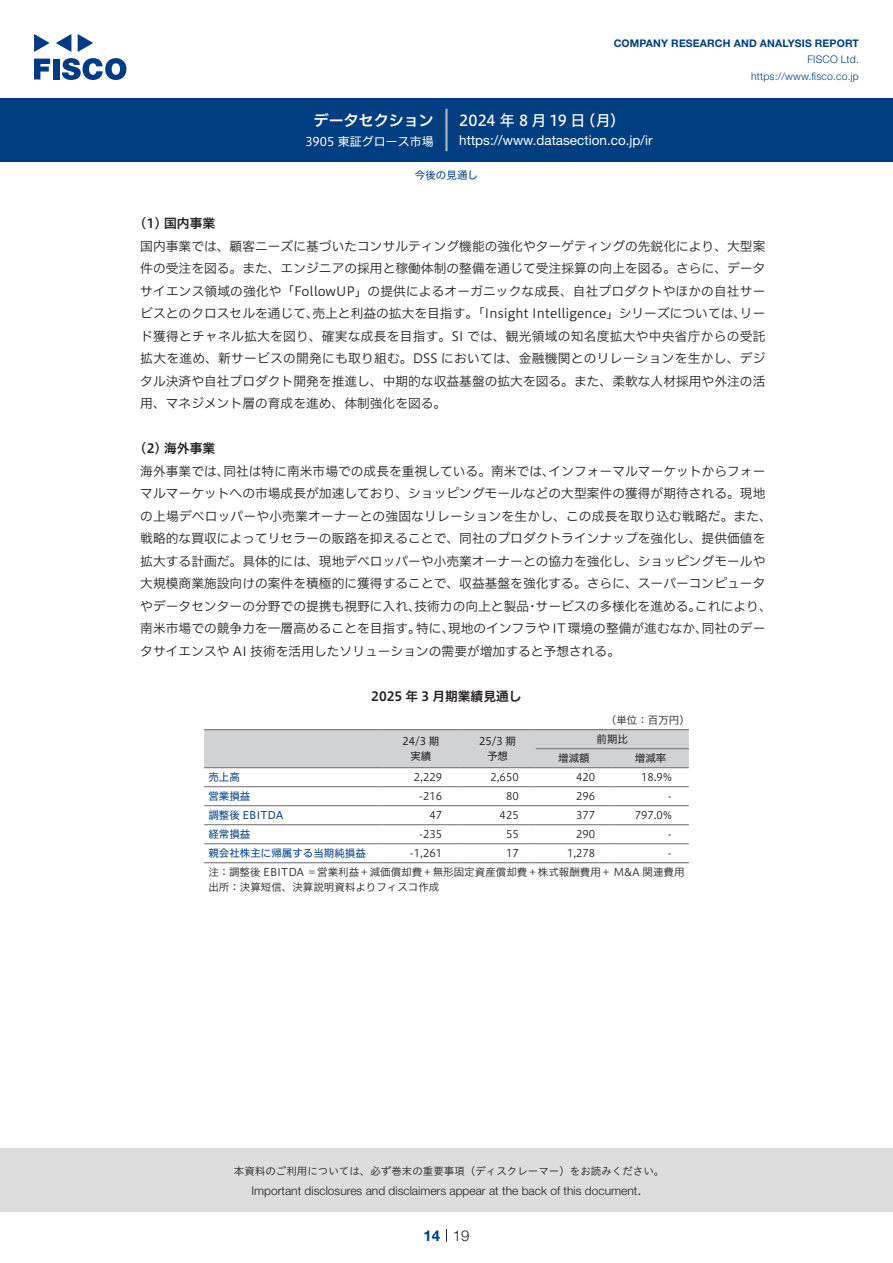
<style>
.page{position:relative;width:893px;height:1263px;background:#fff}
.page>*{position:absolute;margin:0;border:0;box-sizing:border-box;transform-origin:0 0}
.t1{font:15px "Hiragino UD Sans F Std N W5";color:#fff}
.t2{font:15px "Hiragino UD Sans F Std N W6";color:#fff}
.t3{font:300 15px "Helvetica Neue LT Std";color:#231f20}
.t4{font:700 15px "Helvetica Neue LT Std";color:#003d81}
.t5{font:13.5px "Helvetica Neue LT Std";color:#fff}
.本文3mm{font:12.75px/22.5px "Hiragino UD Sans F Std N W3";color:#231f20;text-align:right}
.本文3mm-2{font:12.75px/22.5px "Hiragino UD Sans F Std N W3";letter-spacing:.02em;color:#231f20}
.小タイトル3mm{font:12.75px "Hiragino UD Sans F Std N W6";color:#231f20}
.チャートタイトル{font:12.75px "Hiragino UD Sans F Std N W6";color:#231f20}
.t6{font:300 12px "Helvetica Neue LT Std";color:#231f20}
.t7{font:12px "Hiragino UD Sans F Std N W4";color:#fff}
.表組み基本スタイル{font:10.5px "Hiragino UD Sans F Std N W3";color:#231f20}
.表数字{font:10.5px "Hiragino UD Sans F Std N W3";color:#231f20}
.t8{font:10.5px "Hiragino UD Sans Std W3";color:#231f20}
.表左{font:10.5px "Hiragino UD Sans F Std N W4";color:#003d81}
.t9{font:700 10.5px "Helvetica Neue LT Std";letter-spacing:.015em;color:#003d81}
.t10{font:300 10.5px/16.5px "Helvetica Neue LT Std";letter-spacing:.015em;color:#003d81;text-align:right}
.表上{font:10.5px "Hiragino UD Sans F Std N W4";color:#231f20}
.表単位{font:10.5px "Hiragino UD Sans F Std N W3";color:#231f20}
.ヘッダー{font:10.5px "Hiragino UD Sans F Std N W4";color:#003d81}
</style>
<div class="page">
<div style="left:0;top:1148px;width:893px;height:64px;background:#ddd"></div>
<svg style="left:34px;top:59px;width:16px;height:20px"></svg>
<div style="left:53px;top:59px;width:6px;height:20px;background:#003a83"></div>
<svg style="left:62px;top:58px;width:64px;height:22px"></svg>
<svg style="left:34px;top:34px;width:16px;height:18px"></svg>
<svg style="left:78px;top:34px;width:15px;height:18px"></svg>
<svg style="left:56px;top:34px;width:15px;height:18px"></svg>
<div style="left:0;top:98px;width:893px;height:64px;background:#003d81"></div>
<hr style="left:445px;top:109px;width:3px;height:42px;background:#b5b5b6">
<svg style="left:446px;top:1229px;width:1px;height:13px"></svg>
<div style="left:204px;top:730px;width:485px;height:37px;background:#d1d2d4"></div>
<hr style="left:536px;top:748px;width:76px;height:1px;background:#6c6d70">
<hr style="left:612px;top:748px;width:77px;height:1px;background:#6c6d70">
<hr style="left:204px;top:767px;width:179px;height:1px;background:#6c6d70">
<hr style="left:383px;top:767px;width:76px;height:1px;background:#6c6d70">
<hr style="left:459px;top:767px;width:77px;height:1px;background:#6c6d70">
<hr style="left:536px;top:767px;width:76px;height:1px;background:#6c6d70">
<hr style="left:612px;top:767px;width:77px;height:1px;background:#6c6d70">
<hr style="left:204px;top:786px;width:179px;height:1px;background:#6c6d70">
<hr style="left:383px;top:786px;width:76px;height:1px;background:#6c6d70">
<hr style="left:459px;top:786px;width:77px;height:1px;background:#6c6d70">
<hr style="left:536px;top:786px;width:76px;height:1px;background:#6c6d70">
<hr style="left:612px;top:786px;width:77px;height:1px;background:#6c6d70">
<hr style="left:204px;top:805px;width:179px;height:1px;background:#6c6d70">
<hr style="left:383px;top:805px;width:76px;height:1px;background:#6c6d70">
<hr style="left:459px;top:805px;width:77px;height:1px;background:#6c6d70">
<hr style="left:536px;top:805px;width:76px;height:1px;background:#6c6d70">
<hr style="left:612px;top:805px;width:77px;height:1px;background:#6c6d70">
<hr style="left:204px;top:824px;width:179px;height:1px;background:#6c6d70">
<hr style="left:383px;top:824px;width:76px;height:1px;background:#6c6d70">
<hr style="left:459px;top:824px;width:77px;height:1px;background:#6c6d70">
<hr style="left:536px;top:824px;width:76px;height:1px;background:#6c6d70">
<hr style="left:612px;top:824px;width:77px;height:1px;background:#6c6d70">
<hr style="left:204px;top:843px;width:179px;height:1px;background:#6c6d70">
<hr style="left:383px;top:843px;width:76px;height:1px;background:#6c6d70">
<hr style="left:459px;top:843px;width:77px;height:1px;background:#6c6d70">
<hr style="left:536px;top:843px;width:76px;height:1px;background:#6c6d70">
<hr style="left:612px;top:843px;width:77px;height:1px;background:#6c6d70">
<hr style="left:204px;top:729px;width:179px;height:1px;background:#6c6d70">
<hr style="left:383px;top:729px;width:76px;height:1px;background:#6c6d70">
<hr style="left:459px;top:729px;width:77px;height:1px;background:#6c6d70">
<hr style="left:536px;top:729px;width:76px;height:1px;background:#6c6d70">
<hr style="left:612px;top:729px;width:77px;height:1px;background:#6c6d70">
<hr style="left:204px;top:862px;width:179px;height:1px;background:#6c6d70">
<hr style="left:383px;top:862px;width:76px;height:1px;background:#6c6d70">
<hr style="left:459px;top:862px;width:77px;height:1px;background:#6c6d70">
<hr style="left:536px;top:862px;width:76px;height:1px;background:#6c6d70">
<hr style="left:612px;top:862px;width:77px;height:1px;background:#6c6d70">
<p class="t2" style="left:314px;top:109px;width:122px">データセクション</p>
<p class="t7" style="left:305px;top:132px;width:130px">3905 東証グロース市場</p>
<p class="t9" style="left:614px;top:37px;width:247px">COMPANY RESEARCH AND ANALYSIS REPORT</p>
<p class="t10" style="left:751px;top:51px;width:109px">FISCO Ltd. https://www.fisco.co j p.</p>
<p class="t1" style="left:581px;top:109px;width:46px">（月(</p>
<p class="t1" style="left:459px;top:109px;width:128px">2024 年 8 月 19 日</p>
<p class="t5" style="left:459px;top:132px;width:195px">https://www.datasection. c o j p. i r/</p>
<p class="ヘッダー" style="left:415px;top:167px;width:64px">今後の見通し</p>
<p class="小タイトル3mm" style="left:140px;top:214px;width:76px">1( ) 国内事業</p>
<p class="本文3mm" style="left:140px;top:234px;width:627px">国内事業では、顧客ニーズに基づいたコンサルティング機能の強化やターゲティングの先鋭化により、大型案件の受注を図る。また、エンジニアの採用と稼働体制の整備を通じて受注採算の向上を図る。さらに、データサイエンス領域の強化や「FollowUP」の提供によるオーガニックな成長、自社プロダクトやほかの自社サーリー</p>
<p class="本文3mm-2" style="left:140px;top:301px;width:627px">ビスとのクロスセルを通じて、<br>ド獲得とチャネル拡大を図り、確実な成長を目指す。SI では、観光領域の知名度拡大や中央省庁からの受託拡大を進め、新サービスの開発にも取り組む。DSS においては、金融機関とのリレーションを生かし、デジタル決済や自社プロダクト開発を推進し、中期的な収益基盤の拡大を図る。また、柔軟な人材採用や外注の活用、マネジメント層の育成を進め、体制強化を図る。</p>
<p class="小タイトル3mm" style="left:140px;top:439px;width:76px">2( ) 海外事業</p>
<p class="本文3mm" style="left:549px;top:459px;width:218px">インフォーマルマーケットからフォー</p>
<p class="本文3mm" style="left:312px;top:301px;width:435px">売上と利益の拡大を目指す。「Insight Intelligence」シリーズについては、</p>
<p class="本文3mm" style="left:140px;top:459px;width:91px">海外事業では、</p>
<p class="本文3mm" style="left:140px;top:481px;width:627px">マルマーケットへの市場成長が加速しており、ショッピングモールなどの大型案件の獲得が期待される。現地</p>
<p class="本文3mm" style="left:140px;top:504px;width:633px">の上場デベロッパーや小売業オーナーとの強固なリレーションを生かし、この成長を取り込む戦略だ。また、</p>
<p class="本文3mm" style="left:140px;top:526px;width:627px">戦略的な買収によってリセラーの販路を抑えることで、同社のプロダクトラインナップを強化し、提供価値を</p>
<p class="本文3mm" style="left:140px;top:549px;width:627px">拡大する計画だ。具体的には、現地デベロッパーや小売業オーナーとの協力を強化し、ショッピングモールや</p>
<p class="本文3mm" style="left:140px;top:571px;width:627px">大規模商業施設向けの案件を積極的に獲得することで、収益基盤を強化する。さらに、スーパーコンピュータ</p>
<p class="本文3mm" style="left:695px;top:594px;width:78px">これにより、</p>
<p class="本文3mm" style="left:223px;top:459px;width:333px">同社は特に南米市場での成長を重視している。南米では、</p>
<p class="本文3mm" style="left:536px;top:594px;width:167px">サービスの多様化を進める。</p>
<p class="本文3mm" style="left:140px;top:594px;width:282px">やデータセンターの分野での提携も視野に入れ、</p>
<p class="本文3mm" style="left:414px;top:594px;width:116px">技術力の向上と製品</p>
<p class="本文3mm" style="left:526px;top:594px;width:14px">・</p>
<p class="本文3mm" style="left:448px;top:616px;width:261px">現地のインフラや IT 環境の整備が進むなか、</p>
<p class="本文3mm" style="left:702px;top:616px;width:65px">同社のデー</p>
<p class="本文3mm" style="left:140px;top:616px;width:481px;text-align:left">南米市場での競争力を一層高めることを目指す。<br>タサイエンスや AI 技術を活用したソリューションの需要が増加すると予想される。</p>
<p class="チャートタイトル" style="left:371px;top:686px;width:152px">2025 年 3 月期業績見通し</p>
<p class="本文3mm" style="left:416px;top:616px;width:40px">特に、</p>
<p class="表単位" style="left:606px;top:712px;width:85px">（単位：百万円(</p>
<p class="表上" style="left:402px;top:733px;width:39px">24/3 期</p>
<p class="表上" style="left:410px;top:748px;width:22px">実績</p>
<p class="表上" style="left:479px;top:733px;width:39px">25/3 期</p>
<p class="表上" style="left:487px;top:748px;width:22px">予想</p>
<p class="表上" style="left:597px;top:731px;width:33px">前期比</p>
<p class="表上" style="left:558px;top:750px;width:33px">増減額</p>
<p class="表上" style="left:635px;top:750px;width:33px">増減率</p>
<p class="表左" style="left:208px;top:769px;width:33px">売上高</p>
<p class="表数字" style="left:414px;top:769px;width:30px">2,229</p>
<p class="表数字" style="left:490px;top:769px;width:30px">2,650</p>
<p class="表数字" style="left:576px;top:769px;width:21px">420</p>
<p class="表数字" style="left:641px;top:769px;width:32px">18.9%</p>
<p class="表左" style="left:208px;top:788px;width:43px">営業損益</p>
<p class="表数字" style="left:419px;top:788px;width:25px">-216</p>
<p class="表数字" style="left:506px;top:788px;width:14px">80</p>
<p class="表数字" style="left:576px;top:788px;width:21px">296</p>
<p class="表数字" style="left:668px;top:788px;width:5px">-</p>
<p class="表左" style="left:208px;top:807px;width:77px">調整後 EBITDA</p>
<p class="表数字" style="left:429px;top:807px;width:14px">47</p>
<p class="表数字" style="left:500px;top:807px;width:21px">425</p>
<p class="表数字" style="left:576px;top:807px;width:21px">377</p>
<p class="表数字" style="left:635px;top:807px;width:39px">797.0%</p>
<p class="表左" style="left:208px;top:826px;width:43px">経常損益</p>
<p class="表数字" style="left:419px;top:826px;width:25px">-235</p>
<p class="表数字" style="left:506px;top:826px;width:14px">55</p>
<p class="表数字" style="left:576px;top:826px;width:21px">290</p>
<p class="表数字" style="left:668px;top:826px;width:5px">-</p>
<p class="表左" style="left:208px;top:845px;width:159px">親会社株主に帰属する当期純損益</p>
<p class="表組み基本スタイル" style="left:208px;top:864px;width:478px">注：調整後 EBITDA ＝営業利益＋減価償却費＋無形固定資産償却費＋株式報酬費用＋ M&amp;A 関連費用</p>
<p class="表組み基本スタイル" style="left:208px;top:879px;width:232px">出所：決算短信、決算説明資料よりフィスコ作成</p>
<p class="表数字" style="left:410px;top:845px;width:34px">-1,261</p>
<p class="表数字" style="left:567px;top:845px;width:30px">1,278</p>
<p class="表数字" style="left:506px;top:845px;width:14px">17</p>
<p class="表数字" style="left:668px;top:845px;width:5px">-</p>
<p class="t8" style="left:234px;top:1163px;width:432px">本資料のご利用については、必ず巻末の重要事項（ディスクレーマー）をお読みください。</p>
<p class="t3" style="left:637px;top:1180px;width:6px">.</p>
<p class="t6" style="left:251px;top:1183px;width:387px">Important disclosures and disclaimers appear at the back of this document</p>
<p class="t4" style="left:423px;top:1226px;width:18px">14</p>
<p class="t3" style="left:453px;top:1226px;width:18px">19</p>
</div>
